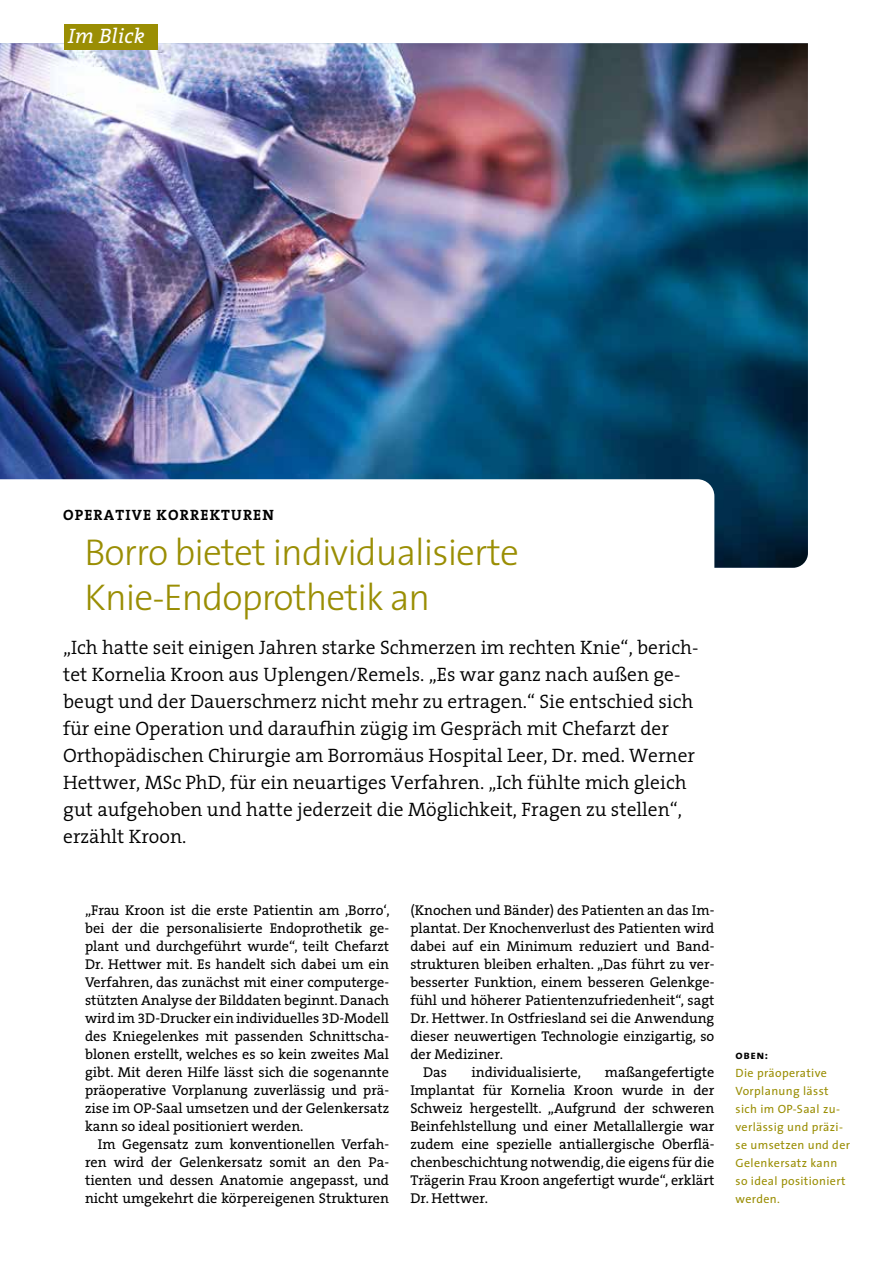
<style>
.page{position:relative;width:893px;height:1263px;background:#fff}
.page>*{position:absolute;margin:0;border:0;box-sizing:border-box;transform-origin:0 0}
.t1{font:300 37.5px/45px "The Sans";letter-spacing:-.025em;color:#9a8e04}
.t2{font:italic 21px "The Serif B W5 Plain";letter-spacing:.02em;color:#fff}
.t3{font:300 19.5px/27px "The Serif";color:#000}
.t4{font:15px "The Serif Bold Caps";letter-spacing:.075em;color:#000}
.t5{font:14.25px/18px "The Serif B W5 Plain";color:#000;text-align:justify}
.t6{font:12px/18px "The Sans";letter-spacing:.03em;color:#9a8e04}
.t7{font:12px "The Sans Bold Caps";color:#000}
</style>
<div class="page">
<img style="left:0;top:43px;width:808px;height:525px">
<svg style="left:0;top:479px;width:714px;height:89px"></svg>
<div style="left:64px;top:24px;width:93px;height:25px;background:#9a8e04"></div>
<h2 class="t2" style="left:68px;top:23px;width:78px">Im Blick</h2>
<p class="t4" style="left:63px;top:502px;width:212px">OPERATIVE KORREKTUREN</p>
<h1 class="t1" style="left:84px;top:528px;width:436px">Borro bietet individualisierte<br>Knie-Endoprothetik an</h1>
<p class="t3" style="left:63px;top:634px;width:637px">„Ich hatte seit einigen Jahren starke Schmerzen im rechten Knie“, berich&shy;tet Kornelia Kroon aus Uplengen/Remels. „Es war ganz nach außen ge&shy;beugt und der Dauerschmerz nicht mehr zu ertragen.“ Sie entschied sich für eine Operation und daraufhin zügig im Gespräch mit Chefarzt der Orthopädischen Chirurgie am Borromäus Hospital Leer, Dr. med. Werner Hettwer, MSc PhD, für ein neuartiges Verfahren. „Ich fühlte mich gleich gut aufgehoben und hatte jederzeit die Möglichkeit, Fragen zu stellen“, erzählt Kroon.</p>
<p class="t5" style="left:85px;top:901px;width:306px">„Frau Kroon ist die erste Patientin am ,Borro‘, bei der die personalisierte Endoprothetik ge&shy;plant und durchgeführt wurde“, teilt Chefarzt Dr. Hettwer mit. Es handelt sich dabei um ein Verfahren, das zunächst mit einer computerge&shy;stützten Analyse der Bilddaten beginnt. Danach wird im 3D-Drucker ein individuelles 3D-Modell des Kniegelenkes mit passenden Schnittscha&shy;blonen erstellt, welches es so kein zweites Mal gibt. Mit deren Hilfe lässt sich die sogenannte präoperative Vorplanung zuverlässig und prä&shy;zise im OP-Saal umsetzen und der Gelenkersatz kann so ideal positioniert werden.</p>
<p class="t5" style="left:85px;top:1135px;width:306px;text-indent:13px">Im Gegensatz zum konventionellen Verfah&shy;ren wird der Gelenkersatz somit an den Pa&shy;tienten und dessen Anatomie angepasst, und nicht umgekehrt die körpereigenen Strukturen</p>
<p class="t5" style="left:410px;top:901px;width:305px">(Knochen und Bänder) des Patienten an das Im-</p>
<p class="t5" style="left:410px;top:919px;width:306px">plantat. Der Knochenverlust des Patienten wird</p>
<p class="t5" style="left:410px;top:937px;width:306px">dabei auf ein Minimum reduziert und Band-</p>
<p class="t5" style="left:410px;top:955px;width:306px">strukturen bleiben erhalten. „Das führt zu ver-</p>
<p class="t5" style="left:410px;top:973px;width:306px">besserter Funktion, einem besseren Gelenkge-</p>
<p class="t5" style="left:410px;top:991px;width:306px">fühl und höherer Patientenzufriedenheit“, sagt</p>
<p class="t5" style="left:410px;top:1009px;width:305px">Dr. Hettwer. In Ostfriesland sei die Anwendung</p>
<p class="t5" style="left:410px;top:1027px;width:305px">dieser neuwertigen Technologie einzigartig, so</p>
<p class="t5" style="left:410px;top:1045px;width:94px">der Mediziner.</p>
<p class="t5" style="left:423px;top:1063px;width:25px">Das</p>
<p class="t5" style="left:471px;top:1063px;width:111px">individualisierte,</p>
<p class="t5" style="left:410px;top:1063px;width:306px;text-indent:195px">maßangefertigte Implantat für Kornelia Kroon wurde in der Schweiz hergestellt. „Aufgrund der schweren Beinfehlstellung und einer Metallallergie war zudem eine spezielle antiallergische Oberflä&shy;chenbeschichtung notwendig, die eigens für die Trägerin Frau Kroon angefertigt wurde“, erklärt Dr. Hettwer.</p>
<p class="t7" style="left:736px;top:1045px;width:34px">oben:</p>
<p class="t6" style="left:736px;top:1064px;width:116px">Die präoperative<br>Vorplanung lässt sich im OP-Saal zu&shy;verlässig und präzi&shy;se umsetzen und der<br>Gelenkersatz kann so ideal positioniert werden.</p>
</div>
